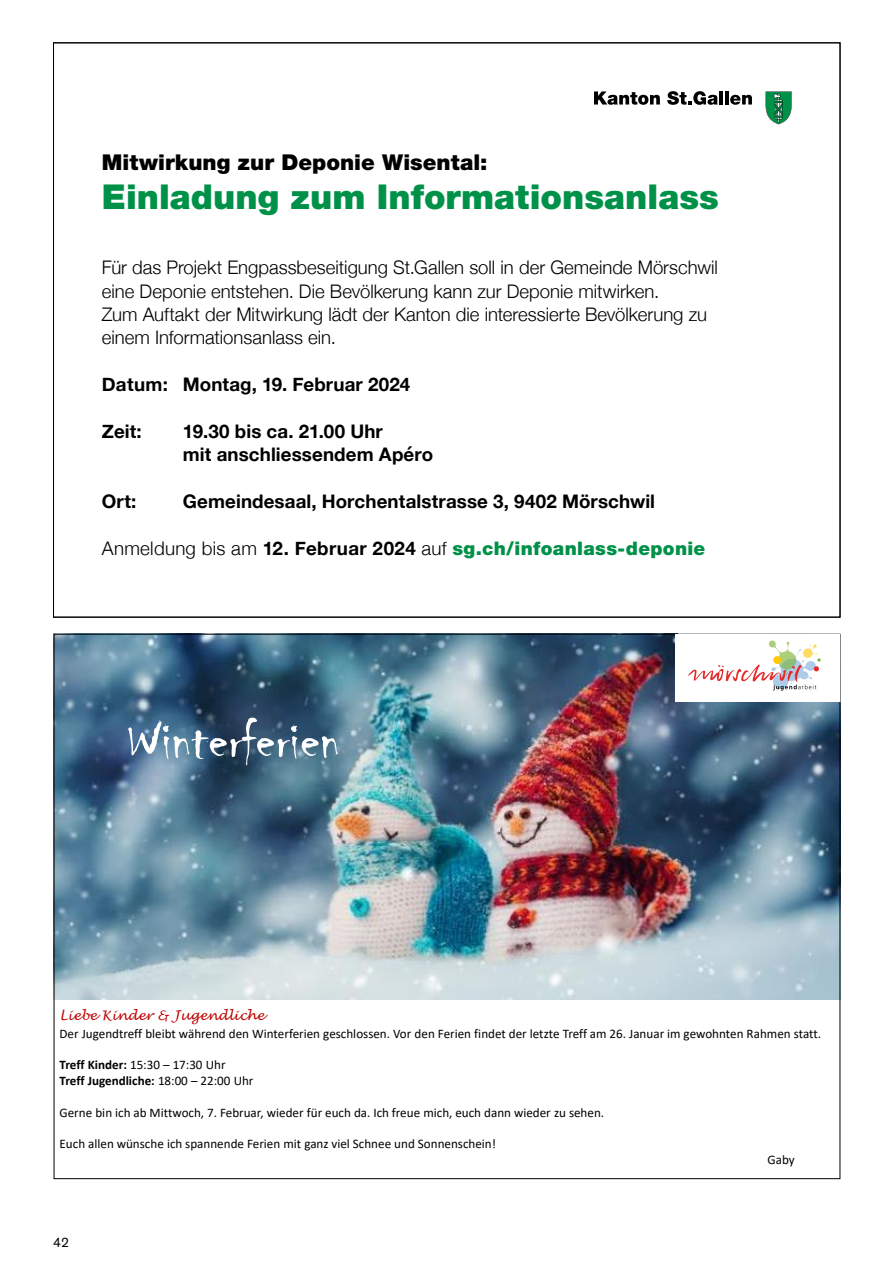
<style>
.page{position:relative;width:893px;height:1263px;background:#fff}
.page>*{position:absolute;margin:0;border:0;box-sizing:border-box;transform-origin:0 0}
.t1{font:58.95px "Chiller";color:#fff}
.t2{font:900 34.35px "Helvetica Neue LT Std";color:#009149}
.t3{font:900 21.9px "Helvetica Neue LT Std";letter-spacing:.005em;color:#000}
.t4{font:300 18.75px/23.4px "Helvetica Neue";color:#000}
.t5{font:700 18.75px/23.4px "Helvetica Neue";letter-spacing:.005em;color:#000}
.t6{font:900 18.75px "Helvetica Neue LT Std";letter-spacing:.015em;color:#009149}
.t7{font:13.5px "Theinhardt";color:#000}
.t8{font:13.05px "Calibri";color:#000}
.t9{font:700 13.05px/15.8px "Calibri";color:#000}
.t10{font:italic 13.05px "Lucida Handwriting";color:#c00000}
.s1{font-family:"Helvetica Neue";font-weight:300;color:#000}
.s2{font-family:"Helvetica Neue";font-weight:700;color:#000}
.s3{font-weight:400}
</style>
<div class="page">
<svg style="left:766px;top:91px;width:26px;height:33px"></svg>
<svg style="left:594px;top:91px;width:66px;height:14px"></svg>
<svg style="left:667px;top:91px;width:51px;height:14px"></svg>
<hr style="left:719px;top:91px;width:4px;height:14px;background:#000">
<hr style="left:725px;top:91px;width:4px;height:14px;background:#000">
<svg style="left:730px;top:95px;width:22px;height:10px"></svg>
<img style="left:56px;top:636px;width:782px;height:363px">
<div style="left:675px;top:635px;width:164px;height:67px;background:#fff"></div>
<svg style="left:688px;top:640px;width:133px;height:50px"></svg>
<h3 class="t3" style="left:102px;top:149px;width:387px">Mitwirkung zur Deponie Wisental:</h3>
<h2 class="t2" style="left:102px;top:176px;width:619px">Einladung zum Informationsanlass</h2>
<p class="t4" style="left:102px;top:254px;width:618px">Für das Projekt Engpassbeseitigung St.Gallen soll in der Gemeinde Mörschwil eine Deponie entstehen. Die Bevölkerung kann zur Deponie mitwirken.<br>Zum Auftakt der Mitwirkung lädt der Kanton die interessierte Bevölkerung zu einem Informationsanlass ein.</p>
<h3 class="t5" style="left:102px;top:373px;width:310px">Datum: Montag, 19. Februar 2024</h3>
<h3 class="t5" style="left:102px;top:420px;width:41px">Zeit:</h3>
<h3 class="t5" style="left:183px;top:420px;width:252px">19.30 bis ca. 21.00 Uhr<br>mit anschliessendem Apéro</h3>
<h3 class="t5" style="left:102px;top:490px;width:36px">Ort:</h3>
<h3 class="t5" style="left:183px;top:490px;width:474px">Gemeindesaal, Horchentalstrasse 3, 9402 Mörschwil</h3>
<h3 class="t6" style="left:102px;top:537px;width:605px"><span class="s1">Anmeldung bis am</span> <span class="s2">12. Februar 2024</span> <span class="s1">auf</span> sg.ch/infoanlass-deponie</h3>
<h1 class="t1" style="left:127px;top:707px;width:215px">Winterferien</h1>
<p class="t10" style="left:60px;top:1007px;width:206px">Liebe Kinder &amp; Jugendliche</p>
<p class="t8" style="left:60px;top:1024px;width:763px">Der Jugendtreff bleibt während den Winterferien geschlossen. Vor den Ferien findet der letzte Treff am 26. Januar im gewohnten Rahmen statt.</p>
<p class="t9" style="left:60px;top:1057px;width:195px">Treff Kinder: <span class="s3">15:30 – 17:30 Uhr<br></span>Treff Jugendliche: <span class="s3">18:00 – 22:00 Uhr</span></p>
<p class="t8" style="left:60px;top:1103px;width:546px">Gerne bin ich ab Mittwoch, 7. Februar, wieder für euch da. Ich freue mich, euch dann wieder zu sehen.</p>
<p class="t8" style="left:60px;top:1135px;width:438px">Euch allen wünsche ich spannende Ferien mit ganz viel Schnee und Sonnenschein!</p>
<p class="t8" style="left:768px;top:1150px;width:29px">Gaby</p>
<p class="t7" style="left:53px;top:1234px;width:17px">42</p>
</div>
